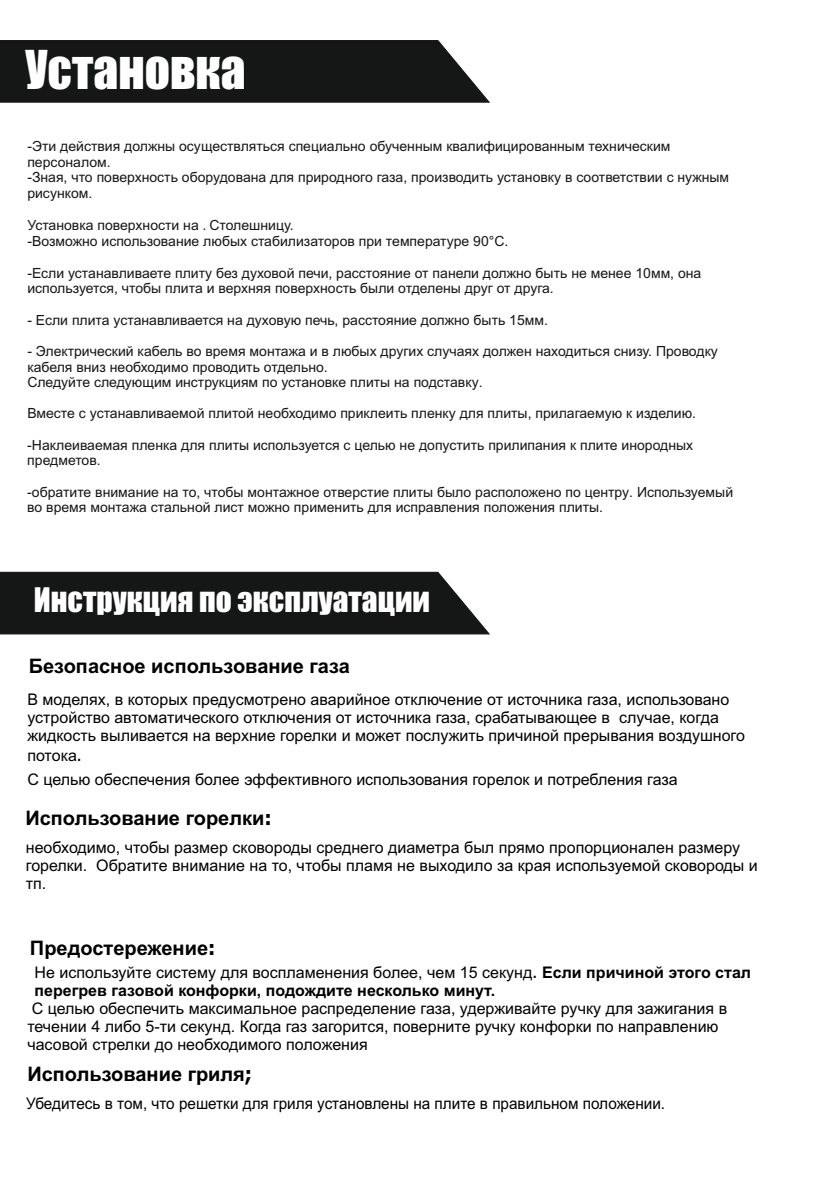
<style>
.page{position:relative;width:840px;height:1191px;background:#fff}
.page>*{position:absolute;margin:0;border:0;box-sizing:border-box;transform-origin:0 0}
.t1{font:49.4px "Impact";color:#fff}
.t2{font:31.2px "Impact";color:#fff}
.t3{font:700 20px "Arial";color:#000}
.t4{font:16px/17.8px "Arial";color:#000}
.t5{font:700 16px/17.8px "Arial";color:#000}
.t6{font:16px "Arial";color:#000;scale:.95 1}
.t7{font:14px/15.6px "Arial";color:#151616}
.s1{font-family:"Calibri"}
.s2{font-family:"Tahoma"}
.s3{font-weight:400}
.s4{font-family:"Tahoma";font-weight:400}
</style>
<div class="page">
<div style="left:0;top:40px;width:490px;height:63px;background:#151616"></div>
<svg style="left:0;top:571px;width:490px;height:64px;background:#242525"></svg>
<h1 class="t1" style="left:25px;top:50px;width:222px">Установка</h1>
<p class="t7" style="left:27px;top:140px;width:703px">-Эти действия должны осуществляться специально обученным квалифицированным техническим персоналом.<br>-Зная, что поверхность оборудована для природного газа, производить установку в соответствии с нужным рисунком.</p>
<p class="t7" style="left:27px;top:218px;width:482px;line-height:16.4px">Установка поверхности на <span class="s1">.</span> Столешницу.<br>-Возможно использование любых стабилизаторов при температуре 90°C.</p>
<p class="t7" style="left:27px;top:266px;width:675px">-Если устанавливаете плиту без духовой печи, расстояние от панели должно быть не менее 10мм, она используется, чтобы плита и верхняя поверхность были отделены друг от друга.</p>
<p class="t7" style="left:27px;top:313px;width:522px">- Если плита устанавливается на духовую печь, расстояние должно быть 15мм.</p>
<p class="t7" style="left:27px;top:344px;width:691px">- Электрический кабель во время монтажа и в любых других случаях должен находиться снизу. Проводку кабеля вниз необходимо проводить отдельно.<br>Следуйте следующим инструкциям по установке плиты на подставку.</p>
<p class="t7" style="left:27px;top:407px;width:670px">Вместе с устанавливаемой плитой необходимо приклеить пленку для плиты, прилагаемую к изделию.</p>
<p class="t7" style="left:27px;top:438px;width:667px">-Наклеиваемая пленка для плиты используется с целью не допустить прилипания к плите инородных предметов.</p>
<p class="t7" style="left:27px;top:485px;width:707px">-обратите внимание на то, чтобы монтажное отверстие плиты было расположено по центру. Используемый во время монтажа стальной лист можно применить для исправления положения плиты.</p>
<h2 class="t2" style="left:34px;top:587px;width:397px">Инструкция по эксплуатации</h2>
<h3 class="t3" style="left:29px;top:659px;width:323px">Безопасное использование газа</h3>
<p class="t4" style="left:27px;top:692px;width:718px">В моделях, в которых предусмотрено аварийное отключение от источника газа, использовано устройство автоматического отключения от источника газа, срабатывающее в случае, когда жидкость выливается на верхние горелки и может послужить причиной прерывания воздушного</p>
<p class="t4" style="left:27px;top:744px;width:651px;line-height:24.6px">потока<span class="s2">.<br></span>С целью обеспечения более эффективного использования горелок и потребления газа</p>
<h3 class="t3" style="left:25px;top:810px;width:248px">Использование горелки<span class="s2">:</span></h3>
<p class="t4" style="left:26px;top:840px;width:733px">необходимо, чтобы размер сковороды среднего диаметра был прямо пропорционален размеру горелки. Обратите внимание на то, чтобы пламя не выходило за края используемой сковороды и тп.</p>
<h3 class="t3" style="left:30px;top:940px;width:187px">Предостережение<span class="s2">:</span></h3>
<p class="t5" style="left:35px;top:965px;width:717px"><span class="s3">Не используйте систему для воспламенения более, чем 15 секунд</span><span class="s4">.</span> Если причиной этого стал перегрев газовой конфорки, подождите несколько минут.</p>
<p class="t4" style="left:27px;top:1000px;width:701px">С целью обеспечить максимальное распределение газа, удерживайте ручку для зажигания в течении 4 либо 5-ти секунд. Когда газ загорится, поверните ручку конфорки по направлению часовой стрелки до необходимого положения</p>
<h3 class="t3" style="left:27px;top:1066px;width:226px">Использование гриля<span class="s2">;</span></h3>
<p class="t6" style="left:26px;top:1096px;width:674px">Убедитесь в том, что решетки для гриля установлены на плите в правильном положении.</p>
</div>
